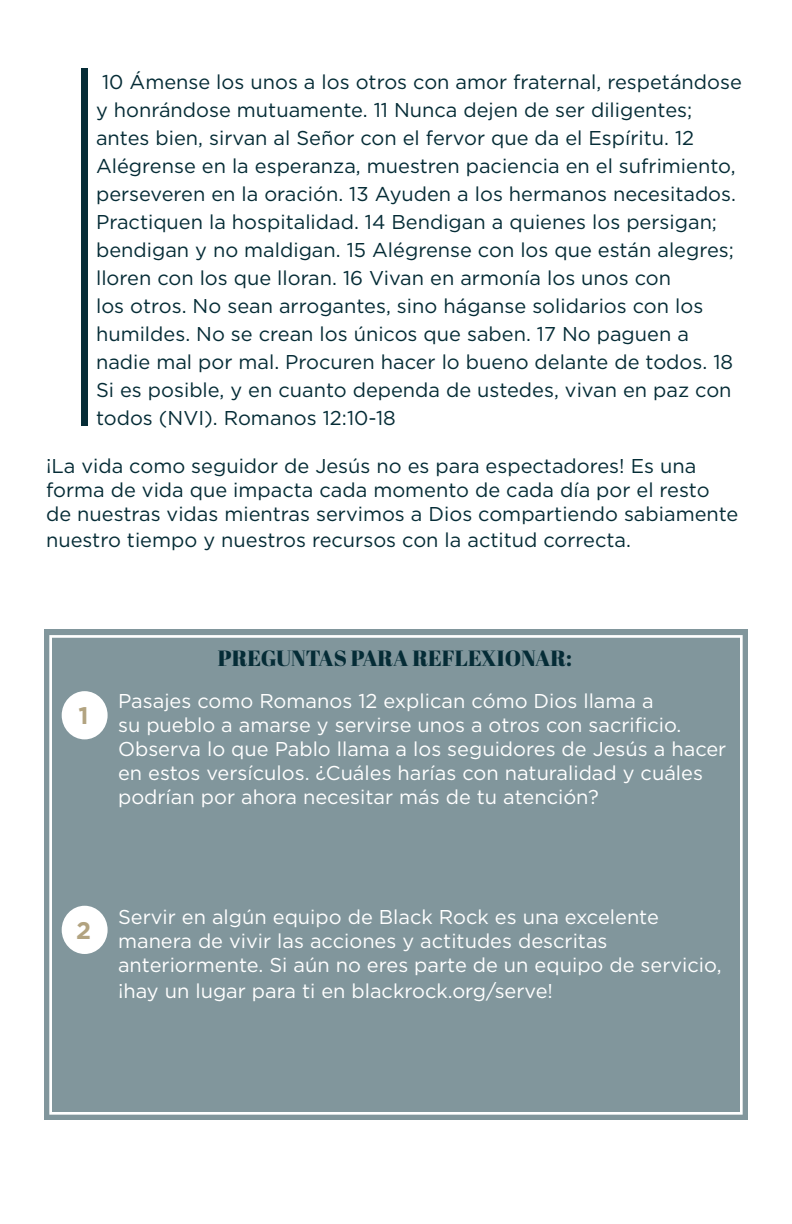
<style>
.page{position:relative;width:792px;height:1224px;background:#fff}
.page>*{position:absolute;margin:0;border:0;box-sizing:border-box;transform-origin:0 0}
.t1{font:700 24px "Gotham";color:#b2a380}
.t2{font:22px "Abril Fatface";color:#052c36}
.t3{font:20px/28px "Gotham";color:#052c36}
.t4{font:20px/24px "Gotham";color:#fff}
</style>
<div class="page">
<div style="left:44px;top:629px;width:704px;height:491px;background:#81969c"></div>
<div style="left:49px;top:635px;width:694px;height:480px;border:3px solid #fff"></div>
<div style="left:62px;top:691px;width:46px;height:48px;background:#fff;border-radius:50%"></div>
<div style="left:62px;top:906px;width:46px;height:48px;background:#fff;border-radius:50%"></div>
<div style="left:82px;top:68px;width:6px;height:358px;background:#052c36"></div>
<p class="t3" style="left:96px;top:68px;width:647px;text-indent:6px">10 Ámense los unos a los otros con amor fraternal, respetándose y honrándose mutuamente. 11 Nunca dejen de ser diligentes; antes bien, sirvan al Señor con el fervor que da el Espíritu. 12<br>Alégrense en la esperanza, muestren paciencia en el sufrimiento, perseveren en la oración. 13 Ayuden a los hermanos necesitados.<br>Practiquen la hospitalidad. 14 Bendigan a quienes los persigan; bendigan y no maldigan. 15 Alégrense con los que están alegres; lloren con los que lloran. 16 Vivan en armonía los unos con<br>los otros. No sean arrogantes, sino háganse solidarios con los humildes. No se crean los únicos que saben. 17 No paguen a nadie mal por mal. Procuren hacer lo bueno delante de todos. 18<br>Si es posible, y en cuanto dependa de ustedes, vivan en paz con todos (NVI). Romanos 12:10-18</p>
<p class="t3" style="left:46px;top:454px;width:694px;line-height:24px">¡La vida como seguidor de Jesús no es para espectadores! Es una forma de vida que impacta cada momento de cada día por el resto de nuestras vidas mientras servimos a Dios compartiendo sabiamente</p>
<p class="t3" style="left:46px;top:526px;width:586px">nuestro tiempo y nuestros recursos con la actitud correcta.</p>
<p class="t1" style="left:79px;top:702px;width:12px">1</p>
<p class="t2" style="left:218px;top:646px;width:356px">PREGUNTAS PARA REFLEXIONAR:</p>
<p class="t4" style="left:118px;top:689px;width:610px">Pasajes como Romanos 12 explican cómo Dios llama a<br>su pueblo a amarse y servirse unos a otros con sacrificio.<br>Observa lo que Pablo llama a los seguidores de Jesús a hacer en estos versículos. ¿Cuáles harías con naturalidad y cuáles podrían por ahora necesitar más de tu atención?</p>
<p class="t1" style="left:76px;top:916px;width:16px">2</p>
<p class="t4" style="left:118px;top:905px;width:605px">Servir en algún equipo de Black Rock es una excelente manera de vivir las acciones y actitudes descritas anteriormente. Si aún no eres parte de un equipo de servicio,</p>
<p class="t4" style="left:118px;top:980px;width:436px">¡hay un lugar para ti en blackrock.org/serve!</p>
</div>
